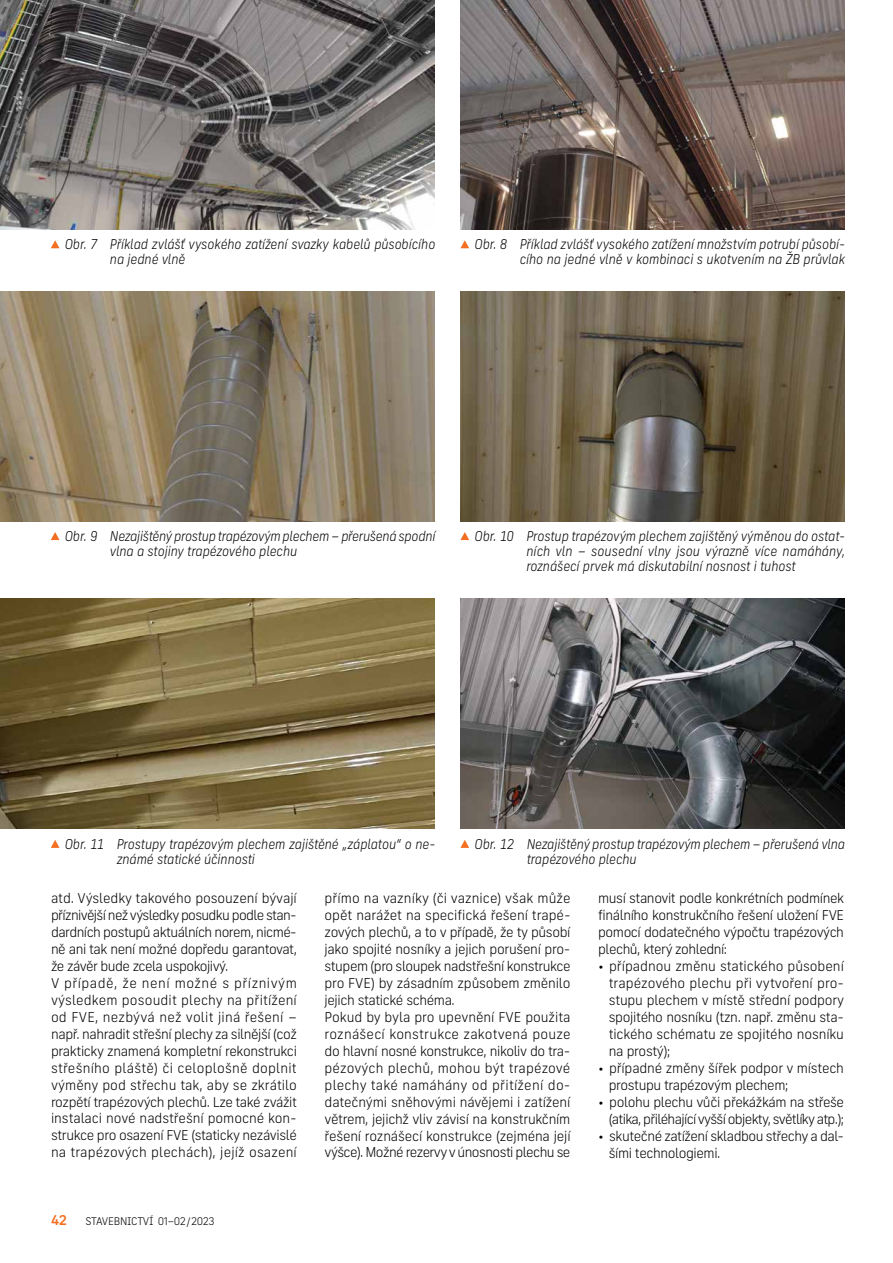
<style>
.page{position:relative;width:893px;height:1263px;background:#fff}
.page>*{position:absolute;margin:0;border:0;box-sizing:border-box;transform-origin:0 0}
.t1{font:300 13.5px/17px "New Frank";letter-spacing:-.025em;color:#000}
.t2{font:italic 300 13.5px/15px "New Frank";letter-spacing:-.015em;color:#000;scale:.95 1}
.t3{font:300 13.5px/17px "New Frank";letter-spacing:-.05em;color:#000;text-align:right}
.t4{font:500 13.5px "New Frank";color:#f36f21}
.t5{font:300 10.5px "New Frank";letter-spacing:-.035em;color:#000}
</style>
<div class="page">
<img style="left:0;top:0;width:435px;height:230px">
<img style="left:0;top:292px;width:435px;height:230px">
<img style="left:0;top:599px;width:435px;height:230px">
<img style="left:460px;top:0;width:384px;height:230px">
<img style="left:460px;top:292px;width:384px;height:230px">
<img style="left:460px;top:599px;width:384px;height:230px">
<svg style="left:51px;top:240px;width:8px;height:8px"></svg>
<svg style="left:51px;top:532px;width:8px;height:8px"></svg>
<svg style="left:51px;top:840px;width:8px;height:8px"></svg>
<svg style="left:460px;top:240px;width:9px;height:8px"></svg>
<svg style="left:460px;top:532px;width:9px;height:8px"></svg>
<svg style="left:460px;top:840px;width:9px;height:8px"></svg>
<p class="t2" style="left:110px;top:237px;width:344px;text-indent:-45px">Obr. 7 Příklad zvlášť vysokého zatížení svazky kabelů působícího na jedné vlně</p>
<p class="t2" style="left:474px;top:237px;width:392px;text-align:right">Obr. 8 Příklad zvlášť vysokého zatížení množstvím potrubí působí&shy;cího na jedné vlně v kombinaci s ukotvením na ŽB průvlak</p>
<p class="t2" style="left:110px;top:529px;width:344px;text-indent:-45px">Obr. 9 Nezajištěný prostup trapézovým plechem – přerušená spodní vlna a stojiny trapézového plechu</p>
<p class="t2" style="left:526px;top:529px;width:337px;text-align:justify;text-indent:-52px">Obr. 10 Prostup trapézovým plechem zajištěný výměnou do ostat&shy;ních vln – sousední vlny jsou výrazně více namáhány, roznášecí prvek má diskutabilní nosnost i tuhost</p>
<p class="t2" style="left:117px;top:836px;width:337px;text-indent:-52px">Obr. 11 Prostupy trapézovým plechem zajištěné „záplatou“ o ne&shy;známé statické účinnosti</p>
<p class="t2" style="left:527px;top:836px;width:337px;text-indent:-52px">Obr. 12 Nezajištěný prostup trapézovým plechem – přerušená vlna trapézového plechu</p>
<p class="t1" style="left:51px;top:890px;width:248px">atd. Výsledky takového posouzení bývají příznivější než výsledky posudku podle stan&shy;dardních postupů aktuálních norem, nicmé&shy;ně ani tak není možné dopředu garantovat, že závěr bude zcela uspokojivý.<br>V případě, že není možné s příznivým výsledkem posoudit plechy na přitížení od FVE, nezbývá než volit jiná řešení – např. nahradit střešní plechy za silnější (což prakticky znamená kompletní rekonstrukci střešního pláště) či celoplošně doplnit výměny pod střechu tak, aby se zkrátilo rozpětí trapézových plechů. Lze také zvážit instalaci nové nadstřešní pomocné kon&shy;strukce pro osazení FVE (staticky nezávislé na trapézových plechách), jejíž osazení</p>
<p class="t1" style="left:325px;top:890px;width:248px">přímo na vazníky (či vaznice) však může opět narážet na specifická řešení trapé&shy;zových plechů, a to v případě, že ty působí jako spojité nosníky a jejich porušení pro&shy;stupem (pro sloupek nadstřešní konstrukce pro FVE) by zásadním způsobem změnilo jejich statické schéma.<br>Pokud by byla pro upevnění FVE použita roznášecí konstrukce zakotvená pouze do hlavní nosné konstrukce, nikoliv do tra&shy;pézových plechů, mohou být trapézové plechy také namáhány od přitížení do&shy;datečnými sněhovými návějemi i zatížení větrem, jejichž vliv závisí na konstrukčním řešení roznášecí konstrukce (zejména její výšce). Možné rezervy v únosnosti plechu se</p>
<p class="t1" style="left:598px;top:890px;width:248px;text-align:justify">musí stanovit podle konkrétních podmínek finálního konstrukčního řešení uložení FVE pomocí dodatečného výpočtu trapézových plechů, který zohlední:</p>
<p class="t1" style="left:609px;top:958px;width:237px;text-align:justify;text-indent:-11px">• případnou změnu statického působení trapézového plechu při vytvoření pro&shy;stupu plechem v místě střední podpory spojitého nosníku (tzn. např. změnu sta&shy;tického schématu ze spojitého nosníku na prostý);</p>
<p class="t1" style="left:609px;top:1059px;width:237px;text-indent:-11px">• případné změny šířek podpor v místech prostupu trapézovým plechem;</p>
<p class="t3" style="left:598px;top:1093px;width:247px">• polohu plechu vůči překážkám na střeše (atika, přiléhající vyšší objekty, světlíky atp.);</p>
<p class="t1" style="left:609px;top:1127px;width:237px;text-indent:-11px">• skutečné zatížení skladbou střechy a dal&shy;šími technologiemi.</p>
<p class="t4" style="left:51px;top:1211px;width:17px">42</p>
<p class="t5" style="left:85px;top:1215px;width:131px">STAVEBNICTVÍ 01–02/2023</p>
</div>
